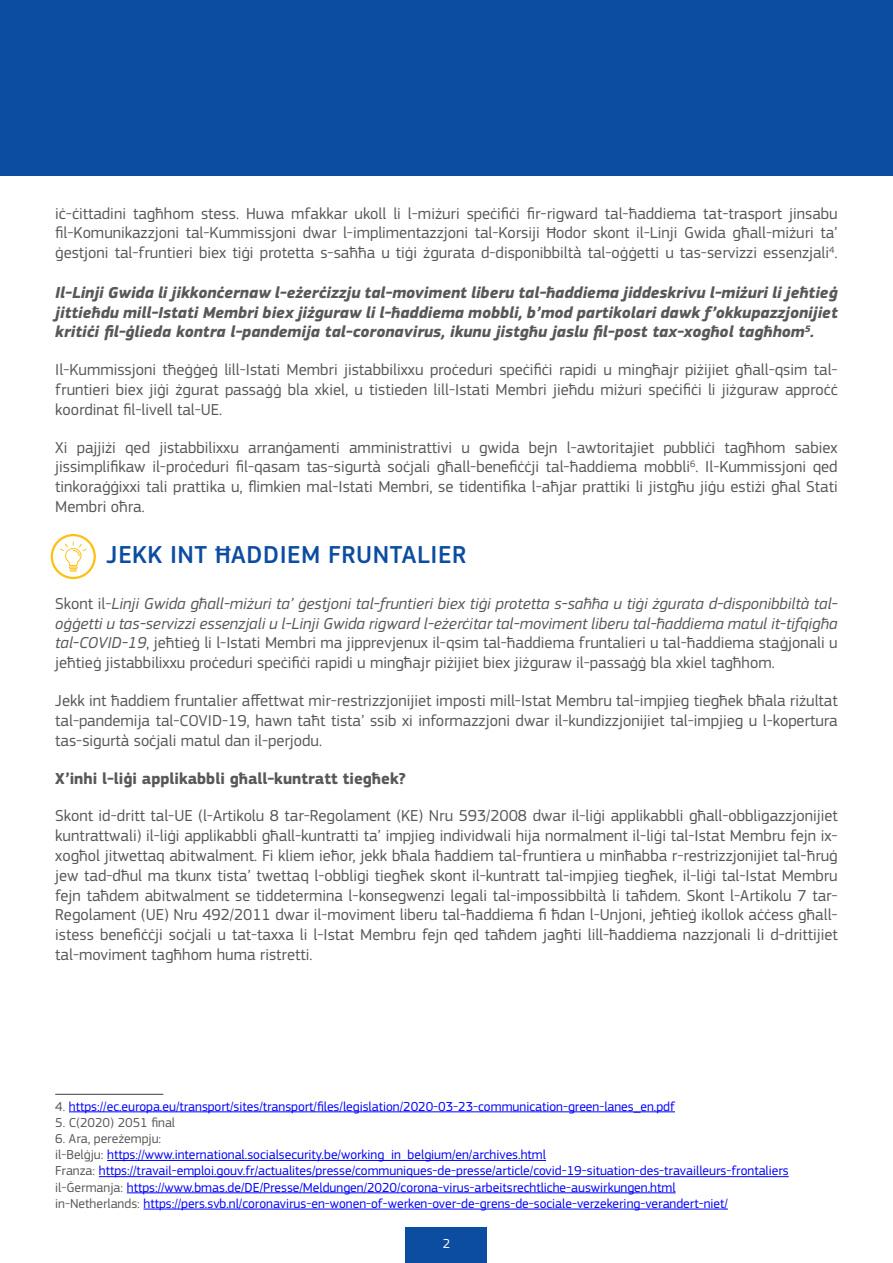
<style>
.page{position:relative;width:893px;height:1263px;background:#fff}
.page>*{position:absolute;margin:0;border:0;box-sizing:border-box;transform-origin:0 0}
.TITLE_H1{font:500 25.5px "EC Square Sans Pro";letter-spacing:.02em;color:#0d4da1}
.Normal__Web{font:16.5px/19.8px "EC Square Sans Pro";color:#57585a;text-align:justify}
.Normal__Web-2{font:italic 16.5px/19.8px "EC Square Sans Pro";color:#57585a;text-align:justify}
.Normal__Web-3{font:italic 700 16.5px/19.8px "EC Square Sans Pro";color:#57585a;text-align:justify}
.Normal__Web-4{font:700 16.5px "EC Square Sans Pro";color:#57585a}
.Footnote_text{font:13.5px "EC Square Sans Pro";color:#00f}
.Footnote_text-2{font:13.5px "EC Square Sans Pro";color:#57585a}
.t1{font:13.5px "EC Square Sans Pro";color:#fff}
.s1{font-style:normal}
.s2{color:#57585a}
</style>
<div class="page">
<div style="left:406px;top:1228px;width:81px;height:35px;background:#0d4da1"></div>
<div style="left:0;top:0;width:893px;height:176px;background:#0d4da1"></div>
<hr style="left:55px;top:1094px;width:108px;height:1px;background:#3e3e3f">
<hr style="left:69px;top:1111px;width:606px;height:1px;background:#00f">
<hr style="left:107px;top:1160px;width:439px;height:1px;background:#00f">
<hr style="left:99px;top:1176px;width:690px;height:1px;background:#00f">
<hr style="left:127px;top:1192px;width:549px;height:1px;background:#00f">
<hr style="left:143px;top:1209px;width:585px;height:1px;background:#00f">
<div style="left:51px;top:534px;width:45px;height:45px;border:2px solid #fdc011;border-radius:50%"></div>
<svg style="left:60px;top:541px;width:27px;height:31px"></svg>
<p class="Normal__Web" style="left:55px;top:203px;width:784px">iċ-ċittadini tagħhom stess. Huwa mfakkar ukoll li l-miżuri speċifiċi fir-rigward tal-ħaddiema tat-trasport jinsabu fil-Komunikazzjoni tal-Kummissjoni dwar l-implimentazzjoni tal-Korsiji Ħodor skont il-Linji Gwida għall-miżuri ta’ ġestjoni tal-fruntieri biex tiġi protetta s-saħħa u tiġi żgurata d-disponibbiltà tal-oġġetti u tas-servizzi essenzjali<sup>4</sup>.</p>
<p class="Normal__Web-3" style="left:55px;top:283px;width:784px">Il-Linji Gwida li jikkonċernaw l-eżerċizzju tal-moviment liberu tal-ħaddiema jiddeskrivu l-miżuri li jeħtieġ jittieħdu mill-Istati Membri biex jiżguraw li l-ħaddiema mobbli, b’mod partikolari dawk f’okkupazzjonijiet kritiċi fil-ġlieda kontra l-pandemija tal-coronavirus, ikunu jistgħu jaslu fil-post tax-xogħol tagħhom<sup>5</sup>.</p>
<p class="Normal__Web" style="left:55px;top:360px;width:784px">Il-Kummissjoni tħeġġeġ lill-Istati Membri jistabbilixxu proċeduri speċifiċi rapidi u mingħajr piżijiet għall-qsim tal&shy;fruntieri biex jiġi żgurat passaġġ bla xkiel, u tistieden lill-Istati Membri jieħdu miżuri speċifiċi li jiżguraw approċċ koordinat fil-livell tal-UE.</p>
<p class="Normal__Web" style="left:55px;top:437px;width:784px">Xi pajjiżi qed jistabbilixxu arranġamenti amministrattivi u gwida bejn l-awtoritajiet pubbliċi tagħhom sabiex jissimplifikaw il-proċeduri fil-qasam tas-sigurtà soċjali għall-benefiċċji tal-ħaddiema mobbli<sup>6</sup>. Il-Kummissjoni qed tinkoraġġixxi tali prattika u, flimkien mal-Istati Membri, se tidentifika l-aħjar prattiki li jistgħu jiġu estiżi għal Stati Membri oħra.</p>
<p class="TITLE_H1" style="left:107px;top:540px;width:361px">JEKK INT ĦADDIEM FRUNTALIER</p>
<p class="Normal__Web-2" style="left:55px;top:594px;width:784px"><span class="s1">Skont il-</span>Linji Gwida għall-miżuri ta’ ġestjoni tal-fruntieri biex tiġi protetta s-saħħa u tiġi żgurata d-disponibbiltà tal&shy;oġġetti u tas-servizzi essenzjali u l-Linji Gwida rigward l-eżerċitar tal-moviment liberu tal-ħaddiema matul it-tifqigħa tal-COVID-19<span class="s1">, jeħtieġ li l-Istati Membri ma jipprevjenux il-qsim tal-ħaddiema fruntalieri u tal-ħaddiema staġjonali u jeħtieġ jistabbilixxu proċeduri speċifiċi rapidi u mingħajr piżijiet biex jiżguraw il-passaġġ bla xkiel tagħhom.</span></p>
<p class="Normal__Web" style="left:55px;top:691px;width:784px">Jekk int ħaddiem fruntalier affettwat mir-restrizzjonijiet imposti mill-Istat Membru tal-impjieg tiegħek bħala riżultat tal-pandemija tal-COVID-19, hawn taħt tista’ ssib xi informazzjoni dwar il-kundizzjonijiet tal-impjieg u l-kopertura tas-sigurtà soċjali matul dan il-perjodu.</p>
<p class="Normal__Web-4" style="left:55px;top:768px;width:352px">X’inhi l-liġi applikabbli għall-kuntratt tiegħek?</p>
<p class="Normal__Web" style="left:55px;top:806px;width:784px">Skont id-dritt tal-UE (l-Artikolu 8 tar-Regolament (KE) Nru 593/2008 dwar il-liġi applikabbli għall-obbligazzjonijiet kuntrattwali) il-liġi applikabbli għall-kuntratti ta’ impjieg individwali hija normalment il-liġi tal-Istat Membru fejn ix&shy;xogħol jitwettaq abitwalment. Fi kliem ieħor, jekk bħala ħaddiem tal-fruntiera u minħabba r-restrizzjonijiet tal-ħruġ jew tad-dħul ma tkunx tista’ twettaq l-obbligi tiegħek skont il-kuntratt tal-impjieg tiegħek, il-liġi tal-Istat Membru fejn taħdem abitwalment se tiddetermina l-konsegwenzi legali tal-impossibbiltà li taħdem. Skont l-Artikolu 7 tar-Regolament (UE) Nru 492/2011 dwar il-moviment liberu tal-ħaddiema fi ħdan l-Unjoni, jeħtieġ ikollok aċċess għall&shy;istess benefiċċji soċjali u tat-taxxa li l-Istat Membru fejn qed taħdem jagħti lill-ħaddiema nazzjonali li d-drittijiet tal-moviment tagħhom huma ristretti.</p>
<p class="Footnote_text" style="left:55px;top:1098px;width:621px"><span class="s2">4.</span> https://ec.europa.eu/transport/sites/transport/files/legislation/2020-03-23-communication-green-lanes_en.pdf</p>
<p class="Footnote_text-2" style="left:55px;top:1114px;width:121px">5. C(2020) 2051 final</p>
<p class="Footnote_text-2" style="left:55px;top:1130px;width:107px">6. Ara, pereżempju:</p>
<p class="Footnote_text" style="left:55px;top:1147px;width:492px"><span class="s2">il-Belġju:</span> https://www.international.socialsecurity.be/working_in_belgium/en/archives.html</p>
<p class="Footnote_text" style="left:55px;top:1163px;width:735px"><span class="s2">Franza:</span> https://travail-emploi.gouv.fr/actualites/presse/communiques-de-presse/article/covid-19-situation-des-travailleurs-frontaliers</p>
<p class="Footnote_text" style="left:55px;top:1179px;width:622px"><span class="s2">il-Ġermanja:</span> https://www.bmas.de/DE/Presse/Meldungen/2020/corona-virus-arbeitsrechtliche-auswirkungen.html</p>
<p class="Footnote_text" style="left:55px;top:1195px;width:674px"><span class="s2">in-Netherlands:</span> https://pers.svb.nl/coronavirus-en-wonen-of-werken-over-de-grens-de-sociale-verzekering-verandert-niet/</p>
<p class="t1" style="left:443px;top:1235px;width:9px">2</p>
</div>
